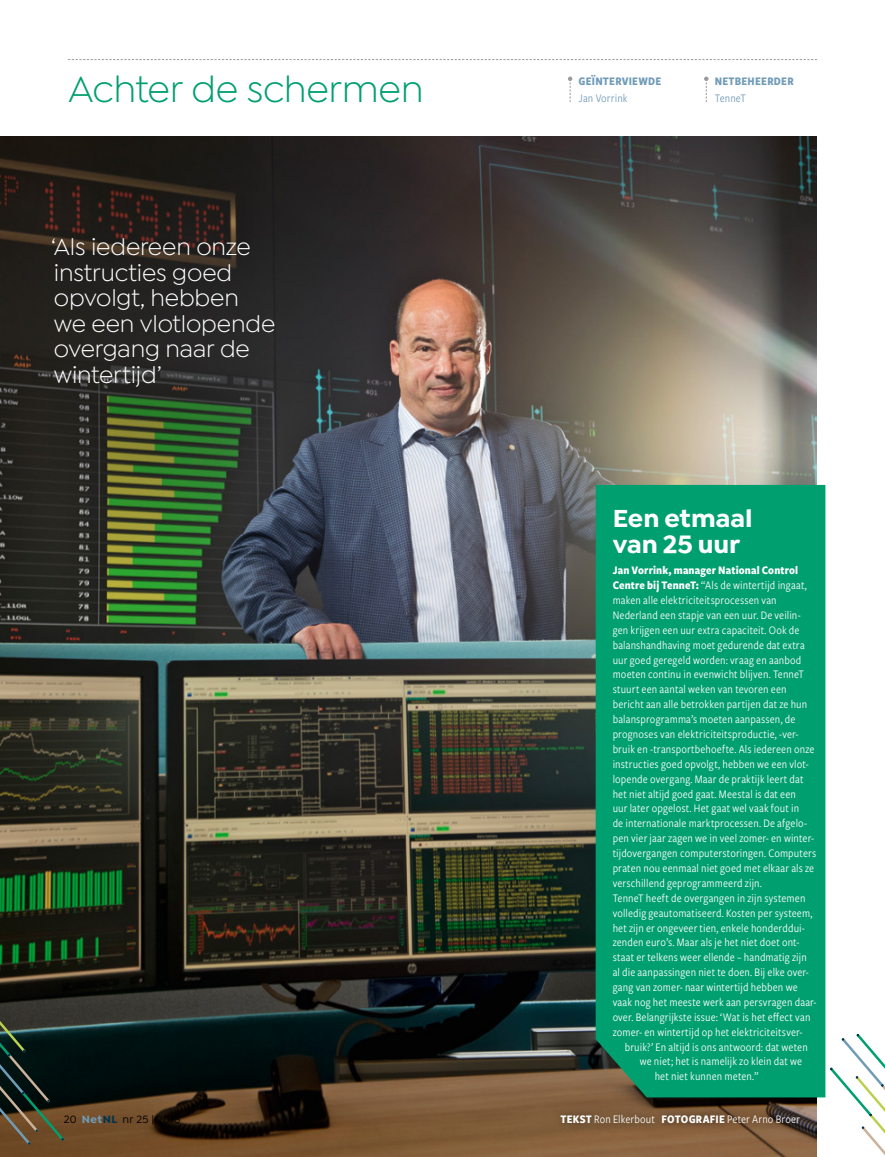
<style>
.page{position:relative;width:885px;height:1157px;background:#fff}
.page>*{position:absolute;margin:0;border:0;box-sizing:border-box;transform-origin:0 0}
.t1{font:39px "Isidora Sans";letter-spacing:-.01em;color:#009f6f}
.t2{font:700 26.25px/25.5px "Isidora Sans";color:#fff}
.t3{font:24.75px/25.5px "Isidora Sans";letter-spacing:-.005em;color:#fff}
.t4{font:12px/14.9px "Freight Sans Cnd Pro";letter-spacing:.01em;color:#fff}
.t5{font:700 12px "Freight Sans Cnd Pro";letter-spacing:.02em;color:#719cb8}
.t6{font:12px "Freight Sans Cnd Pro";letter-spacing:.01em;color:#719cb8}
.t7{font:500 11.25px "Isidora Sans";letter-spacing:.025em;color:#000}
.s1{font-weight:700;color:#719cb8}
.s2{font-weight:700;color:#00334c}
.s3{font-weight:700}
</style>
<div class="page">
<img style="left:0;top:136px;width:816px;height:1021px">
<div style="left:595px;top:485px;width:230px;height:612px;background:#009f6f"></div>
<div style="left:552px;top:1106px;width:255px;height:26px;background:#000;opacity:.5"></div>
<svg style="left:68px;top:59px;width:748px;height:1px"></svg>
<svg style="left:568px;top:77px;width:4px;height:25px"></svg>
<svg style="left:704px;top:77px;width:4px;height:25px"></svg>
<svg style="left:0;top:1003px;width:66px;height:144px;background:#2e3328"></svg>
<svg style="left:830px;top:1034px;width:54px;height:120px"></svg>
<h1 class="t1" style="left:68px;top:68px;width:357px">Achter de schermen</h1>
<h3 class="t3" style="left:51px;top:234px;width:226px">‘Als iedereen onze instructies goed opvolgt, hebben<br>we een vlotlopende overgang naar de wintertijd’</h3>
<p class="t7" style="left:64px;top:1112px;width:118px">20 <span class="s1">Net</span><span class="s2">NL</span> nr 25 | 2018</p>
<p class="t5" style="left:578px;top:73px;width:84px">GEÏNTERVIEWDE</p>
<p class="t6" style="left:578px;top:90px;width:50px">Jan Vorrink</p>
<p class="t5" style="left:714px;top:73px;width:80px">NETBEHEERDER</p>
<p class="t6" style="left:714px;top:90px;width:33px">TenneT</p>
<h2 class="t2" style="left:612px;top:506px;width:141px">Een etmaal van 25 uur</h2>
<p class="t4" style="left:612px;top:562px;width:205px"><span class="s3">Jan Vorrink, manager National Control Centre bij TenneT:</span> “Als de wintertijd ingaat, maken alle elektriciteitsprocessen van Nederland een stapje van een uur. De veilin&shy;gen krijgen een uur extra capaciteit. Ook de balanshandhaving moet gedurende dat extra uur goed geregeld worden: vraag en aanbod moeten continu in evenwicht blijven. TenneT stuurt een aantal weken van tevoren een bericht aan alle betrokken partijen dat ze hun balansprogramma’s moeten aanpassen, de prognoses van elektriciteitsproductie, -ver&shy;bruik en -transportbehoefte. Als iedereen onze instructies goed opvolgt, hebben we een vlot&shy;lopende overgang. Maar de praktijk leert dat het niet altijd goed gaat. Meestal is dat een<br>uur later opgelost. Het gaat wel vaak fout in<br>de internationale marktprocessen. De afgelo&shy;pen vier jaar zagen we in veel zomer- en winter&shy;tijdovergangen computerstoringen. Computers praten nou eenmaal niet goed met elkaar als ze verschillend geprogrammeerd zijn.<br>TenneT heeft de overgangen in zijn systemen volledig geautomatiseerd. Kosten per systeem, het zijn er ongeveer tien, enkele honderddui&shy;zenden euro’s. Maar als je het niet doet ont&shy;staat er telkens weer ellende – handmatig zijn al die aanpassingen niet te doen. Bij elke over&shy;gang van zomer- naar wintertijd hebben we vaak nog het meeste werk aan persvragen daar&shy;over. Belangrijkste issue: ‘Wat is het effect van zomer- en wintertijd op het elektriciteitsver-</p>
<p class="t4" style="left:624px;top:1038px;width:184px">bruik?’ En altijd is ons antwoord: dat weten</p>
<p class="t4" style="left:639px;top:1053px;width:164px">we niet; het is namelijk zo klein dat we</p>
<p class="t4" style="left:654px;top:1068px;width:105px">het niet kunnen meten.”</p>
<p class="t4" style="left:560px;top:1111px;width:241px"><span class="s3">TEKST</span> Ron Elkerbout <span class="s3">FOTOGRAFIE</span> Peter Arno Broer</p>
</div>
